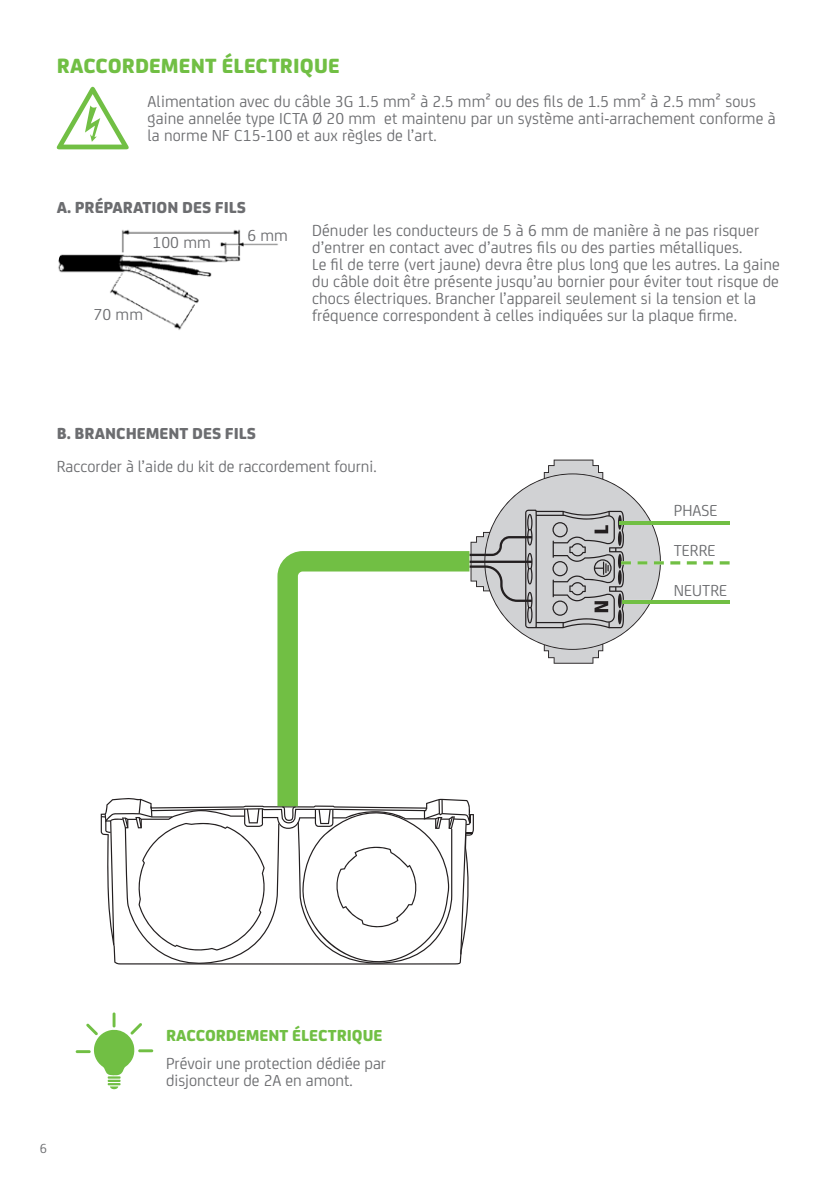
<style>
.page{position:relative;width:840px;height:1191px;background:#fff}
.page>*{position:absolute;margin:0;border:0;box-sizing:border-box;transform-origin:0 0}
.t1{font:800 22px "FS Joey";letter-spacing:.005em;color:#71bf44}
.t2{font:17px/17px "FS Joey";letter-spacing:.005em;color:#6c6d70}
.t3{font:800 17px "FS Joey";color:#6c6d70}
.t4{font:800 17px "FS Joey";color:#71bf44}
.t5{font:14px "FS Joey";color:#6c6d70}
</style>
<div class="page">
<svg style="left:56px;top:86px;width:73px;height:63px"></svg>
<img style="left:58px;top:229px;width:220px;height:101px">
<hr style="left:138px;top:1049px;width:15px;height:3px;background:#71bf44">
<hr style="left:76px;top:1050px;width:15px;height:3px;background:#71bf44">
<hr style="left:112px;top:1012px;width:3px;height:15px;background:#71bf44">
<svg style="left:86px;top:1023px;width:56px;height:66px"></svg>
<svg style="left:101px;top:799px;width:371px;height:166px"></svg>
<svg style="left:469px;top:459px;width:194px;height:204px"></svg>
<svg style="left:670px;top:561px;width:10px;height:3px"></svg>
<svg style="left:686px;top:561px;width:10px;height:3px"></svg>
<svg style="left:703px;top:561px;width:9px;height:3px"></svg>
<svg style="left:719px;top:561px;width:10px;height:3px"></svg>
<hr style="left:621px;top:600px;width:108px;height:3px;background:#71bf44">
<hr style="left:618px;top:521px;width:111px;height:4px;background:#71bf44">
<svg style="left:277px;top:551px;width:192px;height:255px"></svg>
<p class="t1" style="left:57px;top:49px;width:284px">RACCORDEMENT ÉLECTRIQUE</p>
<p class="t2" style="left:147px;top:92px;width:629px">Alimentation avec du câble 3G 1.5 mm² à 2.5 mm² ou des fils de 1.5 mm² à 2.5 mm² sous gaine annelée type ICTA Ø 20 mm et maintenu par un système anti-arrachement conforme à la norme NF C15-100 et aux règles de l’art.</p>
<p class="t3" style="left:57px;top:194px;width:191px">A. PRÉPARATION DES FILS</p>
<p class="t2" style="left:152px;top:233px;width:60px">100 mm</p>
<p class="t2" style="left:94px;top:305px;width:51px">70 mm</p>
<p class="t2" style="left:247px;top:226px;width:42px">6 mm</p>
<p class="t2" style="left:312px;top:221px;width:469px">Dénuder les conducteurs de 5 à 6 mm de manière à ne pas risquer d’entrer en contact avec d’autres fils ou des parties métalliques.<br>Le fil de terre (vert jaune) devra être plus long que les autres. La gaine du câble doit être présente jusqu’au bornier pour éviter tout risque de chocs électriques. Brancher l’appareil seulement si la tension et la fréquence correspondent à celles indiquées sur la plaque firme.</p>
<p class="t3" style="left:57px;top:420px;width:201px">B. BRANCHEMENT DES FILS</p>
<p class="t2" style="left:57px;top:457px;width:321px">Raccorder à l’aide du kit de raccordement fourni.</p>
<p class="t2" style="left:673px;top:501px;width:45px">PHASE</p>
<p class="t2" style="left:673px;top:541px;width:43px">TERRE</p>
<p class="t2" style="left:673px;top:581px;width:55px">NEUTRE</p>
<p class="t5" style="left:40px;top:1138px;width:9px">6</p>
<p class="t4" style="left:166px;top:1022px;width:218px">RACCORDEMENT ÉLECTRIQUE</p>
<p class="t2" style="left:166px;top:1054px;width:221px">Prévoir une protection dédiée par disjoncteur de 2A en amont.</p>
</div>
